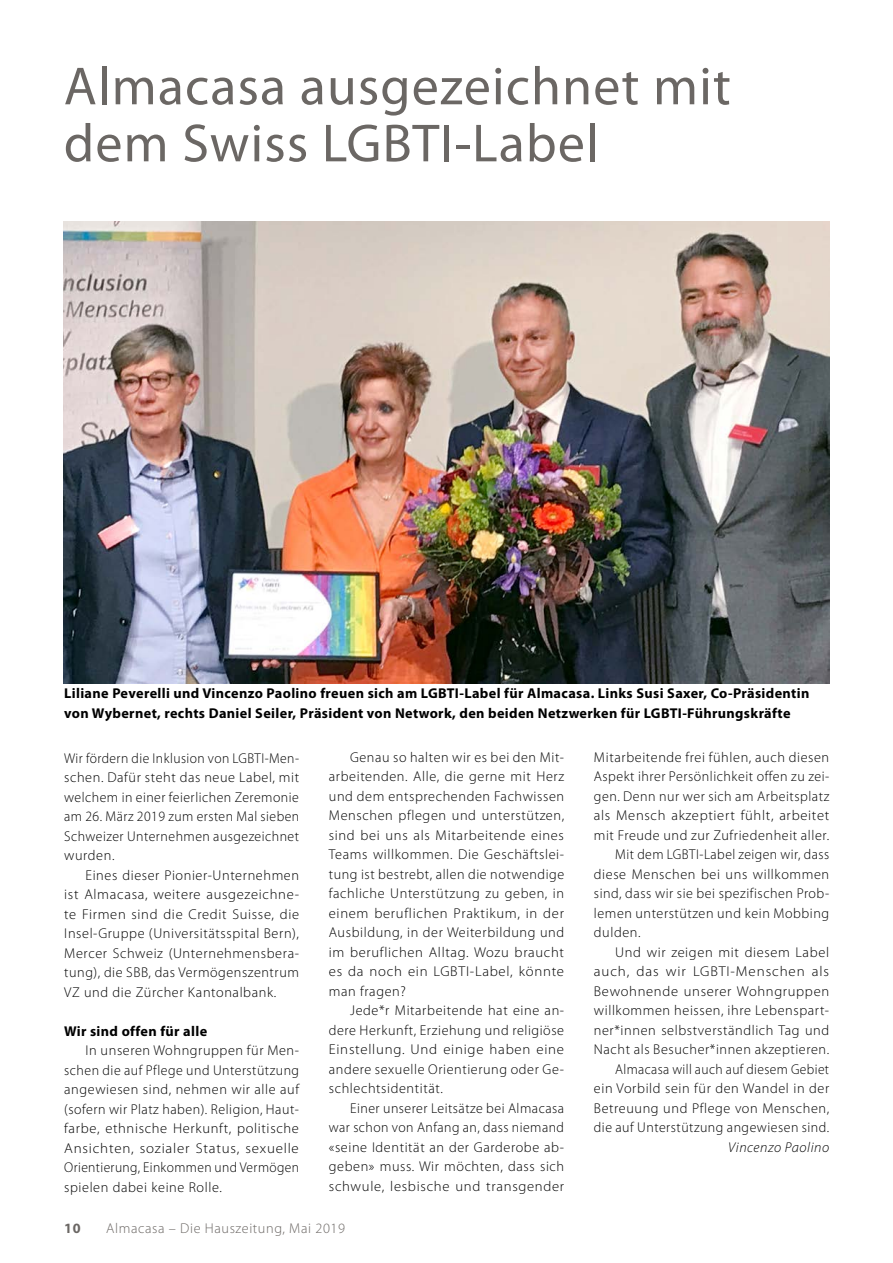
<style>
.page{position:relative;width:893px;height:1263px;background:#fff}
.page>*{position:absolute;margin:0;border:0;box-sizing:border-box;transform-origin:0 0}
.t1{font:54px/57px "Myriad Pro";letter-spacing:.02em;color:#6b6764}
.t2{font:300 14.25px/19.5px "Myriad Pro";letter-spacing:.04em;color:#000;text-align:justify}
.t3{font:700 14.25px/19.5px "Myriad Pro";letter-spacing:.025em;color:#000}
.t4{font:300 14.25px/19.5px "Myriad Pro";letter-spacing:.04em;color:#000;text-align:justify;scale:.95 1}
.t5{font:300 14.25px "Myriad Pro";letter-spacing:.04em;color:#6b6764}
.t6{font:300 14.25px "Myriad Pro";letter-spacing:.04em;color:#000;scale:.96 1}
.t7{font:300 14.25px "Myriad Pro";letter-spacing:.06em;color:#000;scale:1.05 1}
.t8{font:italic 300 14.25px "Myriad Pro";letter-spacing:.04em;color:#000}
.t9{font:700 14.25px "Myriad Pro";color:#6b6764}
</style>
<div class="page">
<img style="left:64px;top:221px;width:765px;height:462px">
<h1 class="t1" style="left:64px;top:57px;width:669px">Almacasa ausgezeichnet mit dem Swiss LGBTI-Label</h1>
<p class="t3" style="left:64px;top:683px;width:747px">Liliane Peverelli und Vincenzo Paolino freuen sich am LGBTI-Label für Almacasa. Links Susi Saxer, Co-Präsidentin von Wybernet, rechts Daniel Seiler, Präsident von Network, den beiden Netzwerken für LGBTI-Führungskräfte</p>
<p class="t4" style="left:64px;top:748px;width:249px">Wir fördern die Inklusion von LGBTI-Men&shy;schen. Dafür steht das neue Label, mit welchem in einer feierlichen Zeremonie am 26. März 2019 zum ersten Mal sieben Schweizer Unternehmen ausgezeichnet wurden.</p>
<p class="t2" style="left:64px;top:865px;width:236px;text-indent:21px">Eines dieser Pionier-Unternehmen ist Almacasa, weitere ausgezeichne&shy;te Firmen sind die Credit Suisse, die Insel-Gruppe (Universitätsspital Bern), Mercer Schweiz (Unternehmensbera&shy;tung), die SBB, das Vermögenszentrum VZ und die Zürcher Kantonalbank.</p>
<p class="t3" style="left:64px;top:1020px;width:145px">Wir sind offen für alle</p>
<p class="t2" style="left:64px;top:1040px;width:236px;text-indent:21px">In unseren Wohngruppen für Men&shy;schen die auf Pflege und Unterstützung angewiesen sind, nehmen wir alle auf (sofern wir Platz haben). Religion, Haut&shy;farbe, ethnische Herkunft, politische Ansichten, sozialer Status, sexuelle Orientierung, Einkommen und Vermögen spielen dabei keine Rolle.</p>
<p class="t2" style="left:329px;top:747px;width:237px;text-indent:21px">Genau so halten wir es bei den Mit&shy;arbeitenden. Alle, die gerne mit Herz und dem entsprechenden Fachwissen Menschen pflegen und unterstützen, sind bei uns als Mitarbeitende eines Teams willkommen. Die Geschäftslei&shy;tung ist bestrebt, allen die notwendige fachliche Unterstützung zu geben, in einem beruflichen Praktikum, in der Ausbildung, in der Weiterbildung und im beruflichen Alltag. Wozu braucht es da noch ein LGBTI-Label, könnte man fragen?</p>
<p class="t2" style="left:329px;top:1000px;width:237px;text-indent:21px">Jede*r Mitarbeitende hat eine an&shy;dere Herkunft, Erziehung und religiöse Einstellung. Und einige haben eine andere sexuelle Orientierung oder Ge&shy;schlechtsidentität.</p>
<p class="t2" style="left:329px;top:1098px;width:237px;text-indent:21px">Einer unserer Leitsätze bei Almacasa war schon von Anfang an, dass niemand «seine Identität an der Garderobe ab&shy;geben» muss. Wir möchten, dass sich schwule, lesbische und transgender</p>
<p class="t9" style="left:64px;top:1219px;width:18px">10</p>
<p class="t5" style="left:106px;top:1220px;width:240px">Almacasa – Die Hauszeitung, Mai 2019</p>
<p class="t2" style="left:594px;top:747px;width:237px">Mitarbeitende frei fühlen, auch diesen</p>
<p class="t2" style="left:594px;top:766px;width:237px">Aspekt ihrer Persönlichkeit offen zu zei-</p>
<p class="t2" style="left:594px;top:786px;width:237px">gen. Denn nur wer sich am Arbeitsplatz</p>
<p class="t2" style="left:594px;top:805px;width:237px">als Mensch akzeptiert fühlt, arbeitet</p>
<p class="t2" style="left:594px;top:825px;width:237px">mit Freude und zur Zufriedenheit aller.</p>
<p class="t6" style="left:615px;top:846px;width:224px">Mit dem LGBTI-Label zeigen wir, dass</p>
<p class="t2" style="left:594px;top:864px;width:237px">diese Menschen bei uns willkommen</p>
<p class="t2" style="left:594px;top:883px;width:237px">sind, dass wir sie bei spezifischen Prob-</p>
<p class="t2" style="left:594px;top:903px;width:237px">lemen unterstützen und kein Mobbing</p>
<p class="t2" style="left:594px;top:922px;width:48px">dulden.</p>
<p class="t2" style="left:615px;top:942px;width:215px">Und wir zeigen mit diesem Label</p>
<p class="t7" style="left:594px;top:963px;width:226px">auch, das wir LGBTI-Menschen als</p>
<p class="t2" style="left:594px;top:981px;width:237px">Bewohnende unserer Wohngruppen</p>
<p class="t2" style="left:594px;top:1000px;width:237px">willkommen heissen, ihre Lebenspart-</p>
<p class="t2" style="left:594px;top:1020px;width:237px">ner*innen selbstverständlich Tag und</p>
<p class="t2" style="left:594px;top:1039px;width:237px">Nacht als Besucher*innen akzeptieren.</p>
<p class="t4" style="left:615px;top:1059px;width:227px">Almacasa will auch auf diesem Gebiet</p>
<p class="t2" style="left:594px;top:1078px;width:237px">ein Vorbild sein für den Wandel in der</p>
<p class="t2" style="left:594px;top:1098px;width:237px">Betreuung und Pflege von Menschen,</p>
<p class="t2" style="left:594px;top:1117px;width:237px">die auf Unterstützung angewiesen sind.</p>
<p class="t8" style="left:728px;top:1139px;width:102px">Vincenzo Paolino</p>
</div>
